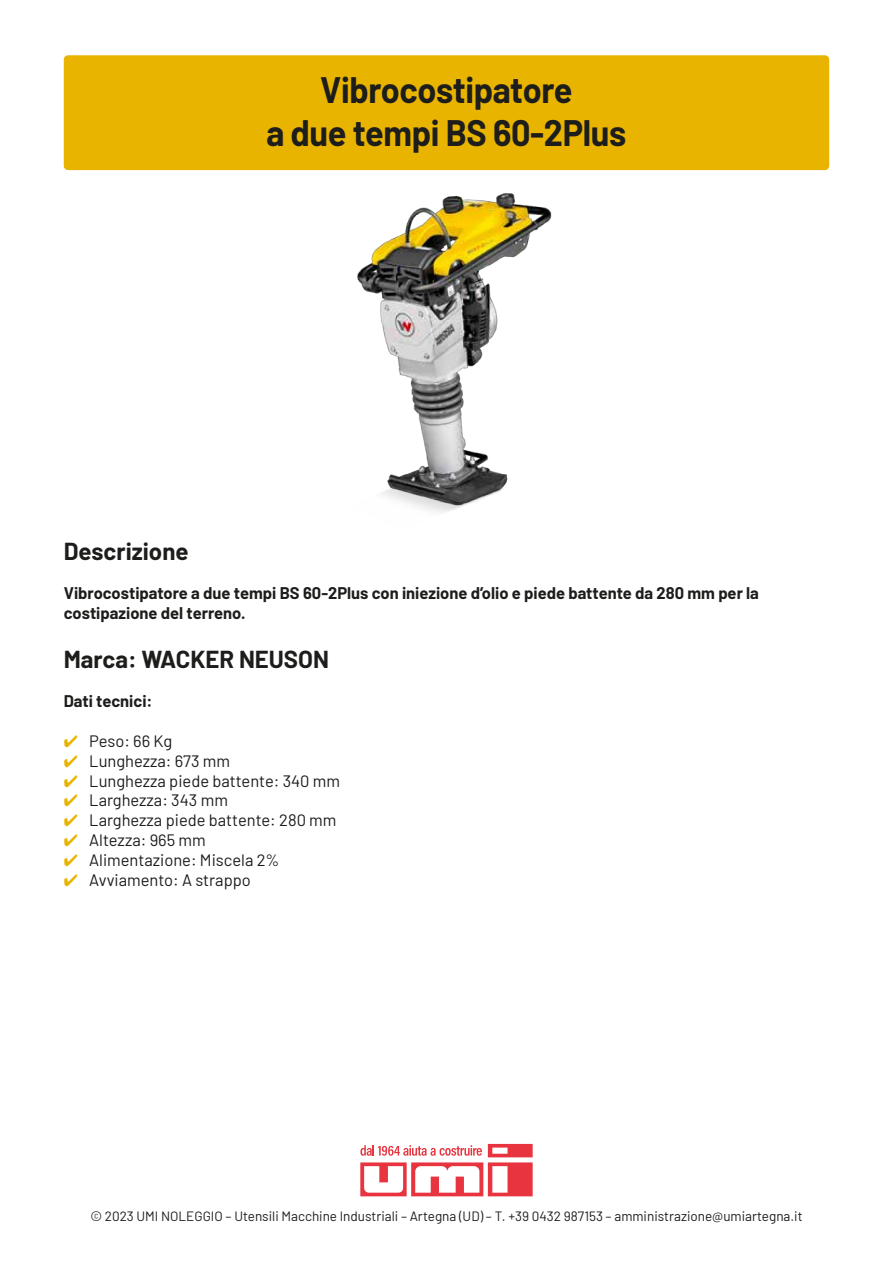
<style>
.page{position:relative;width:893px;height:1263px;background:#fff}
.page>*{position:absolute;margin:0;border:0;box-sizing:border-box;transform-origin:0 0}
.t1{font:700 36px/43.2px "Barlow";letter-spacing:-.01em;color:#1d1d1b;text-align:center;scale:.95 1}
.t2{font:700 24px "Barlow";color:#1d1d1b}
.t3{font:16.5px "Barlow";color:#1d1d1b}
.t4{font:700 16.5px/19.8px "Barlow";color:#1d1d1b}
.t5{font:13.5px "Barlow";color:#1d1d1b}
.s1{color:#e9b400}
</style>
<div class="page">
<img style="left:318px;top:170px;width:249px;height:342px">
<svg style="left:360px;top:1144px;width:173px;height:52px"></svg>
<div style="left:64px;top:55px;width:765px;height:115px;background:#e9b400;border-radius:4px"></div>
<h1 class="t1" style="left:266px;top:66px;width:380px">Vibrocostipatore<br>a due tempi BS 60-2Plus</h1>
<h2 class="t2" style="left:64px;top:533px;width:126px">Descrizione</h2>
<p class="t4" style="left:64px;top:582px;width:697px">Vibrocostipatore a due tempi BS 60-2Plus con iniezione d’olio e piede battente da 280 mm per la costipazione del terreno.</p>
<h2 class="t2" style="left:64px;top:641px;width:267px">Marca: WACKER NEUSON</h2>
<p class="t4" style="left:64px;top:690px;width:90px">Dati tecnici:</p>
<p class="t3" style="left:64px;top:729px;width:110px"><span class="s1">✔</span> Peso: 66 Kg</p>
<p class="t3" style="left:64px;top:749px;width:168px"><span class="s1">✔</span> Lunghezza: 673 mm</p>
<p class="t3" style="left:64px;top:769px;width:278px"><span class="s1">✔</span> Lunghezza piede battente: 340 mm</p>
<p class="t3" style="left:64px;top:788px;width:166px"><span class="s1">✔</span> Larghezza: 343 mm</p>
<p class="t3" style="left:64px;top:808px;width:274px"><span class="s1">✔</span> Larghezza piede battente: 280 mm</p>
<p class="t3" style="left:64px;top:828px;width:144px"><span class="s1">✔</span> Altezza: 965 mm</p>
<p class="t3" style="left:64px;top:848px;width:217px"><span class="s1">✔</span> Alimentazione: Miscela 2%</p>
<p class="t3" style="left:64px;top:868px;width:188px"><span class="s1">✔</span> Avviamento: A strappo</p>
<p class="t5" style="left:90px;top:1206px;width:714px">© 2023 UMI NOLEGGIO – Utensili Macchine Industriali – Artegna (UD) – T. +39 0432 987153 – amministrazione@umiartegna.it</p>
</div>
